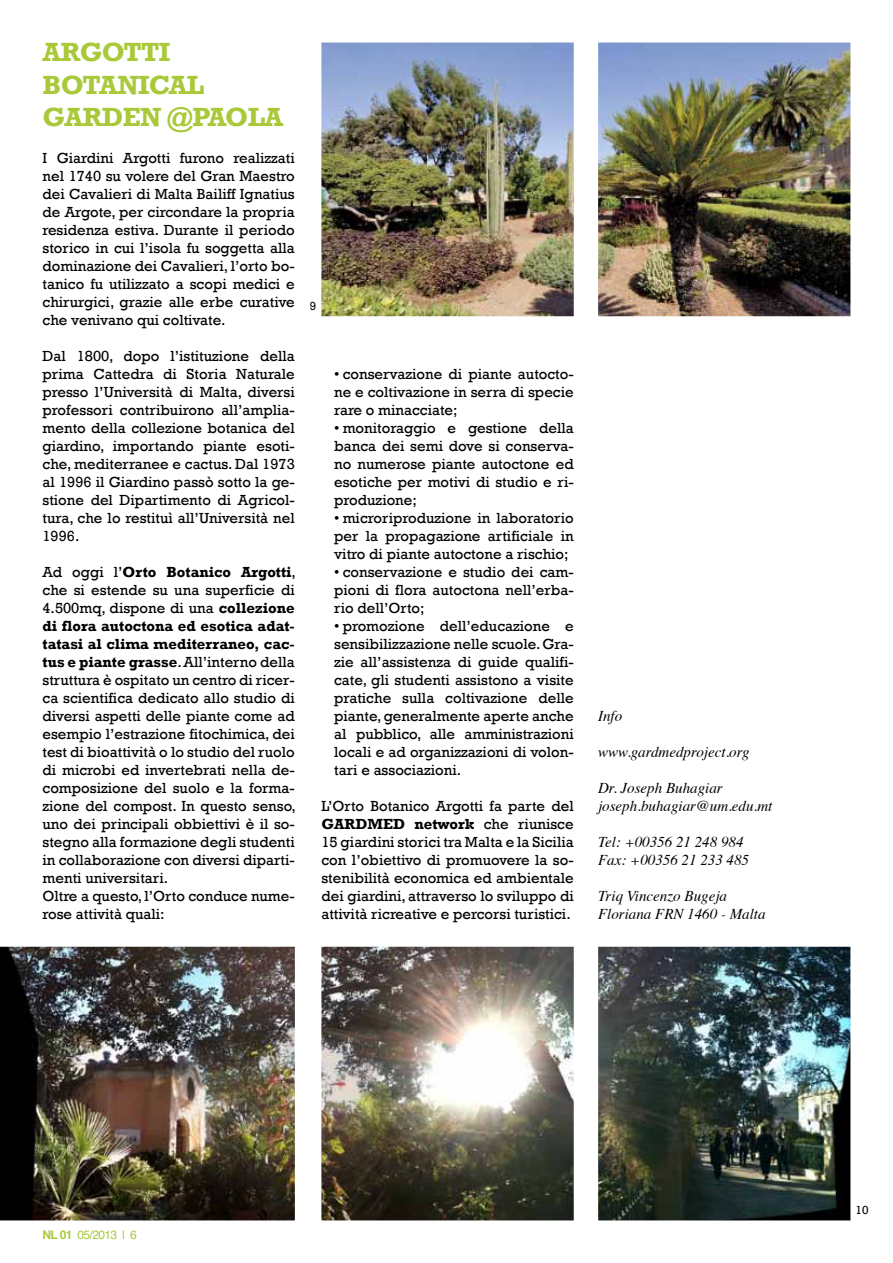
<style>
.page{position:relative;width:893px;height:1263px;background:#fff}
.page>*{position:absolute;margin:0;border:0;box-sizing:border-box;transform-origin:0 0}
.t1{font:700 27px/32.4px "Rockwell";letter-spacing:-.025em;color:#a9c938}
.t2{font:15px/18px "Rockwell";color:#000;text-align:justify}
.t3{font:italic 15px/18px "Times";color:#000}
.t4{font:12px "Helvetica";letter-spacing:-.05em;color:#a9c938}
.t5{font:12px "Rockwell";color:#000}
.s1{font-weight:700}
</style>
<div class="page">
<img style="left:0;top:947px;width:850px;height:273px">
<img style="left:321px;top:43px;width:529px;height:273px">
<h1 class="t1" style="left:43px;top:36px;width:21px">Arg</h1>
<h1 class="t1" style="left:42px;top:36px;width:98px;text-indent:59px">otti<br>BotanicAL<br>Garden</h1>
<h1 class="t1" style="left:167px;top:101px;width:118px">@Paola</h1>
<p class="t2" style="left:43px;top:149px;width:254px">I Giardini Argotti furono realizzati nel 1740 su volere del Gran Maestro dei Cavalieri di Malta Bailiff Ignatius de Argote, per circondare la propria residenza estiva. Durante il periodo storico in cui l’isola fu soggetta alla dominazione dei Cavalieri, l’orto bo&shy;tanico fu utilizzato a scopi medici e chirurgici, grazie alle erbe curative che venivano qui coltivate.</p>
<p class="t2" style="left:43px;top:347px;width:254px">Dal 1800, dopo l’istituzione della prima Cattedra di Storia Naturale presso l’Università di Malta, diversi professori contribuirono all’amplia&shy;mento della collezione botanica del giardino, importando piante esoti&shy;che, mediterranee e cactus. Dal 1973 al 1996 il Giardino passò sotto la ge&shy;stione del Dipartimento di Agricol&shy;tura, che lo restituì all’Università nel 1996.</p>
<p class="t2" style="left:43px;top:563px;width:255px;text-align:left">Ad oggi l’<span class="s1">Orto Botanico Argotti</span>, che si estende su una superficie di 4.500mq, dispone di una <span class="s1">collezione di flora autoctona ed esotica adat&shy;tatasi al clima mediterraneo, cac&shy;tus e piante grasse</span>. All’interno della struttura è ospitato un centro di ricer&shy;ca scientifica dedicato allo studio di diversi aspetti delle piante come ad esempio l’estrazione fitochimica, dei test di bioattività o lo studio del ruolo di microbi ed invertebrati nella de&shy;composizione del suolo e la forma&shy;zione del compost. In questo senso, uno dei principali obbiettivi è il so&shy;stegno alla formazione degli studenti in collaborazione con diversi diparti&shy;menti universitari.<br>Oltre a questo, l’Orto conduce nume&shy;rose attività quali:</p>
<p class="t5" style="left:310px;top:299px;width:8px">9</p>
<p class="t2" style="left:334px;top:365px;width:241px">• conservazione di piante autocto&shy;ne e coltivazione in serra di specie rare o minacciate;</p>
<p class="t2" style="left:334px;top:419px;width:241px">• monitoraggio e gestione della banca dei semi dove si conserva&shy;no numerose piante autoctone ed esotiche per motivi di studio e ri&shy;produzione;</p>
<p class="t2" style="left:334px;top:509px;width:241px">• microriproduzione in laboratorio per la propagazione artificiale in vitro di piante autoctone a rischio;</p>
<p class="t2" style="left:334px;top:563px;width:241px">• conservazione e studio dei cam&shy;pioni di flora autoctona nell’erba&shy;rio dell’Orto;</p>
<p class="t2" style="left:334px;top:617px;width:241px">• promozione dell’educazione e sensibilizzazione nelle scuole. Gra&shy;zie all’assistenza di guide qualifi&shy;cate, gli studenti assistono a visite pratiche sulla coltivazione delle piante, generalmente aperte anche al pubblico, alle amministrazioni locali e ad organizzazioni di volon&shy;tari e associazioni.</p>
<p class="t2" style="left:321px;top:797px;width:254px">L’Orto Botanico Argotti fa parte del <span class="s1">GARDMED network</span> che riunisce 15 giardini storici tra Malta e la Sicilia con l’obiettivo di promuovere la so&shy;stenibilità economica ed ambientale dei giardini, attraverso lo sviluppo di attività ricreative e percorsi turistici.</p>
<p class="t3" style="left:598px;top:706px;width:26px">Info</p>
<p class="t3" style="left:598px;top:742px;width:153px">www.gardmedproject.org</p>
<p class="t3" style="left:598px;top:778px;width:176px">Dr. Joseph Buhagiar joseph.buhagiar@um.edu.mt</p>
<p class="t3" style="left:598px;top:832px;width:152px">Tel: +00356 21 248 984<br>Fax: +00356 21 233 485</p>
<p class="t3" style="left:598px;top:886px;width:169px">Triq Vincenzo Bugeja<br>Floriana FRN 1460 - Malta</p>
<p class="t4" style="left:43px;top:1226px;width:96px"><span class="s1">NL 01</span> 05/2013 | 6</p>
<p class="t5" style="left:855px;top:1203px;width:15px">10</p>
</div>
